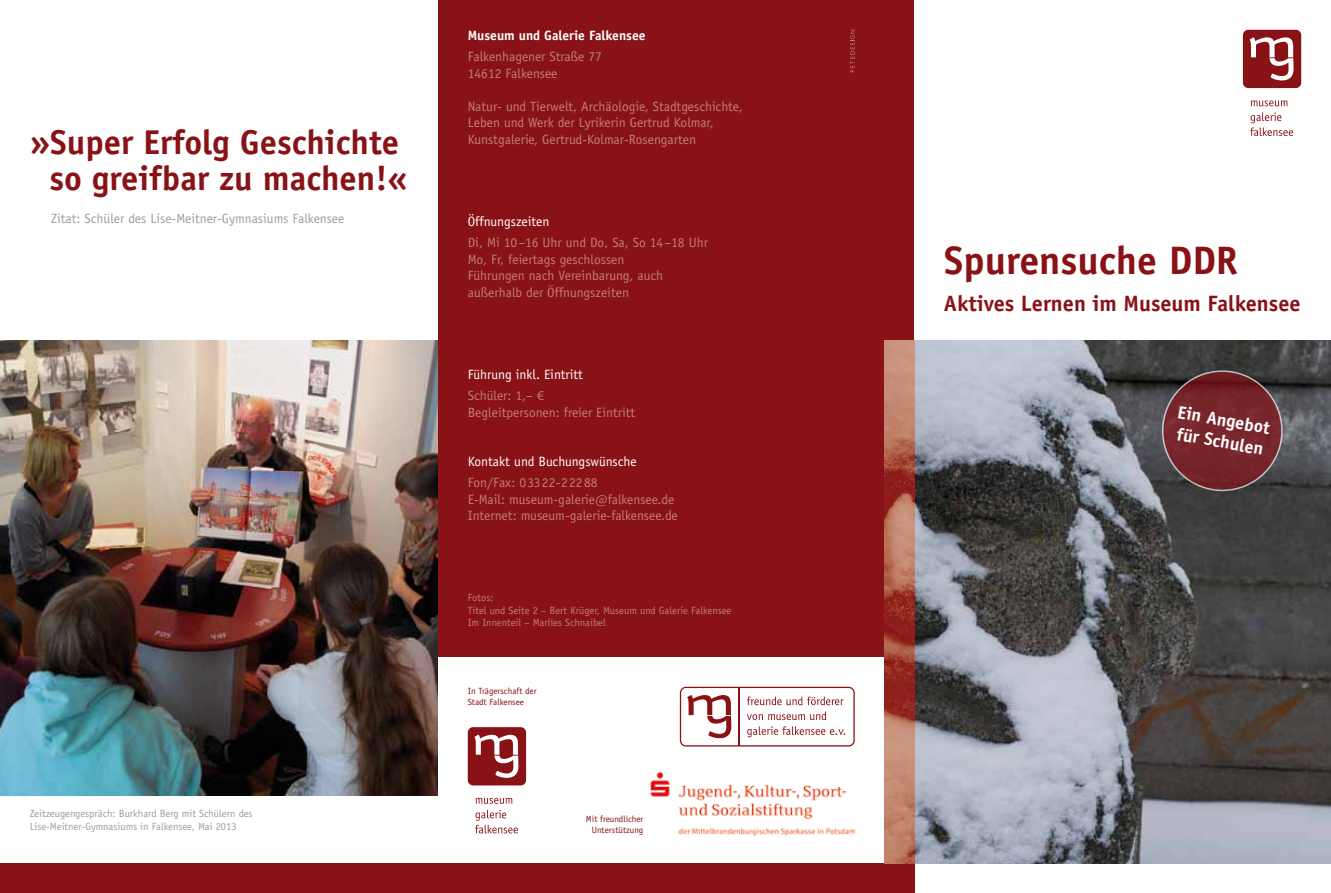
<style>
.page{position:relative;width:1331px;height:893px;background:#fff}
.page>*{position:absolute;margin:0;border:0;box-sizing:border-box;transform-origin:0 0}
.t1{font:700 39.75px "Officina Sans";color:#891217}
.t2{font:700 34.5px/36px "Officina Sans";color:#891217;text-align:center}
.t3{font:700 22.2px "Officina Sans";color:#891217}
.t4{font:700 18px/21.6px "Officina Sans";color:#fff}
.t5{font:13.5px/16.5px "Officina Sans";color:#c08068}
.t6{font:13.5px/21px "Officina Sans";color:#fff}
.t7{font:13.5px "Officina Sans";color:#9c9e9f}
.t8{font:700 13.5px "Officina Sans";color:#fff}
.t9{font:10.5px/12.6px "Officina Sans";color:#9c9e9f}
.t10{font:10.5px/12.6px "Officina Sans";color:#c08068}
.t11{font:9px/11.2px "Officina Sans";color:#891217}
.s1{color:#c08068}
.s2{font-family:"Myriad Pro";color:#c08068}
</style>
<div class="page">
<div style="left:438px;top:0;width:446px;height:657px;background:#891217"></div>
<svg style="left:850px;top:30px;width:5px;height:42px"></svg>
<svg style="left:1251px;top:100px;width:36px;height:6px"></svg>
<svg style="left:1250px;top:112px;width:43px;height:24px"></svg>
<svg style="left:1243px;top:30px;width:58px;height:58px"></svg>
<svg style="left:476px;top:798px;width:36px;height:6px"></svg>
<svg style="left:475px;top:810px;width:43px;height:23px"></svg>
<svg style="left:468px;top:727px;width:58px;height:58px"></svg>
<img style="left:914px;top:341px;width:417px;height:522px">
<div style="left:884px;top:0;width:30px;height:341px;background:#891217"></div>
<div style="left:0;top:863px;width:914px;height:30px;background:#891217"></div>
<img style="left:884px;top:341px;width:30px;height:522px">
<svg style="left:1163px;top:371px;width:119px;height:119px;background:#76272b"></svg>
<div style="left:1162px;top:370px;width:121px;height:121px;border:2px solid #fff;border-radius:50%"></div>
<img style="left:0;top:341px;width:438px;height:454px">
<svg style="left:680px;top:687px;width:175px;height:59px"></svg>
<hr style="left:738px;top:687px;width:2px;height:59px;background:#891217">
<img style="left:650px;top:772px;width:205px;height:64px">
<h2 class="t2" style="left:30px;top:124px;width:380px">»Super Erfolg Geschichte so greifbar zu machen!«</h2>
<p class="t7" style="left:51px;top:210px;width:295px">Zitat: Schüler des Lise-Meitner-Gymnasiums Falkensee</p>
<p class="t9" style="left:30px;top:807px;width:224px">Zeitzeugengespräch: Burkhard Berg mit Schülern des<br>Lise-Meitner-Gymnasiums in Falkensee, Mai 2013</p>
<p class="t8" style="left:468px;top:27px;width:179px">Museum und Galerie Falkensee</p>
<p class="t5" style="left:468px;top:49px;width:136px">Falkenhagener Straße 77<br>14612 Falkensee</p>
<p class="t5" style="left:468px;top:98px;width:276px">Natur- und Tierwelt, Archäologie, Stadtgeschichte,<br>Leben und Werk der Lyrikerin Gertrud Kolmar,<br>Kunstgalerie, Gertrud-Kolmar-Rosengarten</p>
<p class="t6" style="left:468px;top:211px;width:83px">Öffnungszeiten</p>
<p class="t5" style="left:468px;top:235px;width:242px">Di, Mi 10–16 Uhr und Do, Sa, So 14–18 Uhr Mo, Fr, feiertags geschlossen<br>Führungen nach Vereinbarung, auch außerhalb der Öffnungszeiten</p>
<p class="t6" style="left:468px;top:364px;width:117px">Führung inkl. Eintritt<br><span class="s1">Schüler: 1,–</span> <span class="s2">€</span></p>
<p class="t5" style="left:468px;top:404px;width:169px">Begleitpersonen: freier Eintritt</p>
<p class="t6" style="left:468px;top:451px;width:170px">Kontakt und Buchungswünsche</p>
<p class="t5" style="left:468px;top:475px;width:212px">Fon/Fax: 03322-22288<br>E-Mail: museum-galerie@falkensee.de<br>Internet: museum-galerie-falkensee.de</p>
<p class="t10" style="left:468px;top:591px;width:265px">Fotos:<br>Titel und Seite 2 – Bert Krüger, Museum und Galerie Falkensee<br>Im Innenteil – Marlies Schnaibel</p>
<p class="t11" style="left:468px;top:685px;width:70px">In Trägerschaft der<br>Stadt Falkensee</p>
<p class="t11" style="left:586px;top:813px;width:59px;text-align:right">Mit freundlicher<br>Unterstützung</p>
<h1 class="t1" style="left:944px;top:236px;width:295px">Spurensuche DDR</h1>
<h3 class="t3" style="left:944px;top:289px;width:358px">Aktives Lernen im Museum Falkensee</h3>
<h3 class="t4" style="left:1180px;top:401px;width:95px;rotate:10deg">Ein Angebot für Schulen</h3>
</div>
